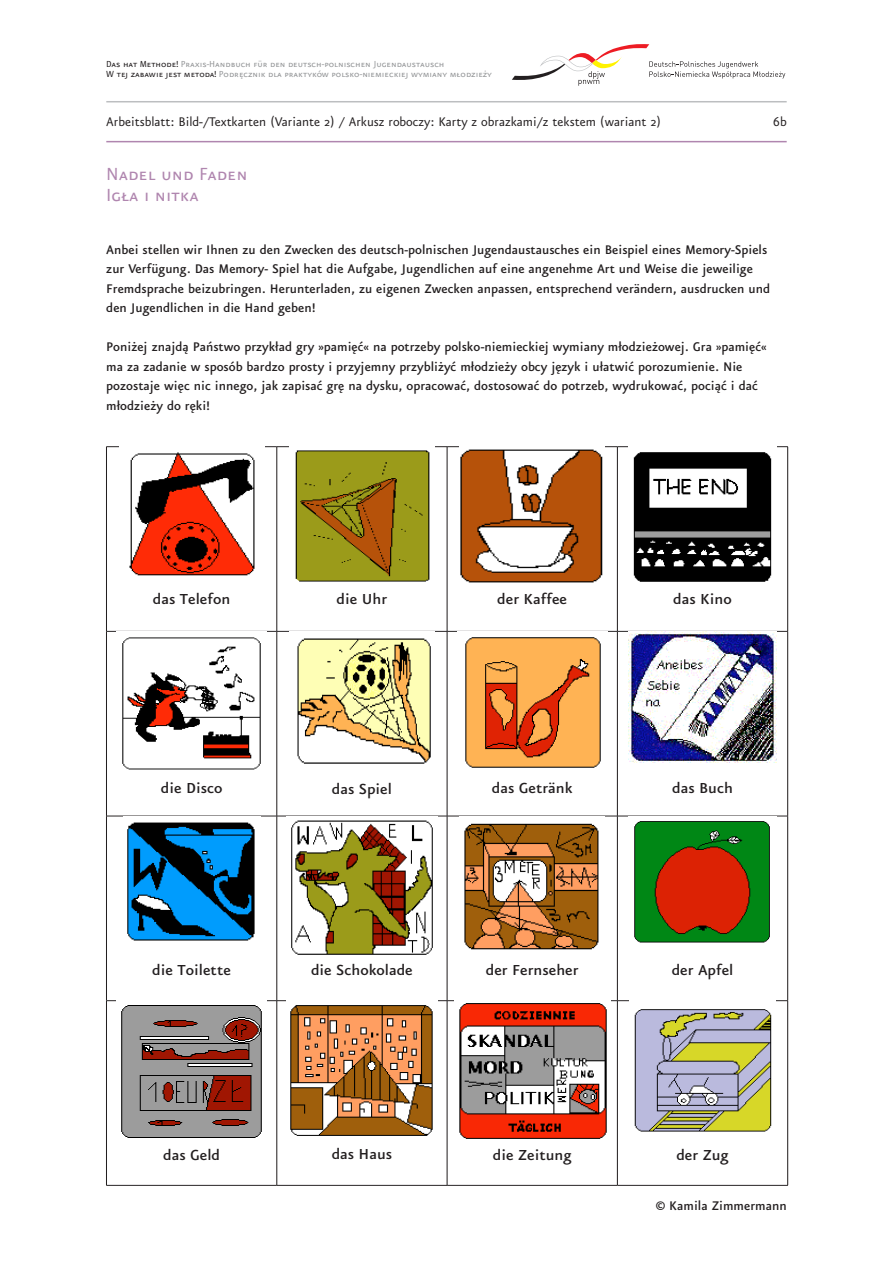
<style>
.page{position:relative;width:893px;height:1263px;background:#fff}
.page>*{position:absolute;margin:0;border:0;box-sizing:border-box;transform-origin:0 0}
.t1{font:21px/21px "Eureka Sans CE Regular Caps";color:#b086af}
.t2{font:500 17.4px "Eureka Sans CE";color:#231f20;scale:1.05 1}
.t3{font:500 15px/19.5px "Eureka Sans CE";color:#231f20}
.t4{font:15px "Eureka Sans CE";color:#231f20}
.t5{font:10.5px/10.2px "Eureka Sans CE Regular Caps";color:#949698}
.s1{color:#231f20}
</style>
<div class="page">
<svg style="left:512px;top:44px;width:273px;height:42px"></svg>
<hr style="left:106px;top:101px;width:681px;height:1px;background:#bcbec0">
<hr style="left:106px;top:141px;width:681px;height:1px;background:#b086af">
<hr style="left:106px;top:446px;width:171px;height:1px;background:#231f20">
<hr style="left:106px;top:447px;width:1px;height:184px;background:#231f20">
<hr style="left:277px;top:446px;width:170px;height:1px;background:#231f20">
<hr style="left:277px;top:447px;width:1px;height:184px;background:#231f20">
<hr style="left:447px;top:446px;width:170px;height:1px;background:#231f20">
<hr style="left:447px;top:447px;width:1px;height:184px;background:#231f20">
<hr style="left:617px;top:446px;width:171px;height:1px;background:#231f20">
<hr style="left:617px;top:447px;width:1px;height:184px;background:#231f20">
<hr style="left:787px;top:447px;width:1px;height:184px;background:#231f20">
<hr style="left:106px;top:631px;width:171px;height:1px;background:#231f20">
<hr style="left:106px;top:631px;width:1px;height:185px;background:#231f20">
<hr style="left:277px;top:631px;width:170px;height:1px;background:#231f20">
<hr style="left:277px;top:631px;width:1px;height:185px;background:#231f20">
<hr style="left:447px;top:631px;width:170px;height:1px;background:#231f20">
<hr style="left:447px;top:631px;width:1px;height:185px;background:#231f20">
<hr style="left:617px;top:631px;width:171px;height:1px;background:#231f20">
<hr style="left:617px;top:631px;width:1px;height:185px;background:#231f20">
<hr style="left:787px;top:631px;width:1px;height:185px;background:#231f20">
<hr style="left:106px;top:816px;width:171px;height:1px;background:#231f20">
<hr style="left:106px;top:816px;width:1px;height:184px;background:#231f20">
<hr style="left:277px;top:816px;width:170px;height:1px;background:#231f20">
<hr style="left:277px;top:816px;width:1px;height:184px;background:#231f20">
<hr style="left:447px;top:816px;width:170px;height:1px;background:#231f20">
<hr style="left:447px;top:816px;width:1px;height:184px;background:#231f20">
<hr style="left:617px;top:816px;width:171px;height:1px;background:#231f20">
<hr style="left:617px;top:816px;width:1px;height:184px;background:#231f20">
<hr style="left:787px;top:816px;width:1px;height:184px;background:#231f20">
<hr style="left:106px;top:1000px;width:171px;height:1px;background:#231f20">
<hr style="left:106px;top:1001px;width:1px;height:184px;background:#231f20">
<hr style="left:277px;top:1000px;width:170px;height:1px;background:#231f20">
<hr style="left:277px;top:1001px;width:1px;height:184px;background:#231f20">
<hr style="left:447px;top:1000px;width:170px;height:1px;background:#231f20">
<hr style="left:447px;top:1001px;width:1px;height:184px;background:#231f20">
<hr style="left:617px;top:1000px;width:171px;height:1px;background:#231f20">
<hr style="left:617px;top:1001px;width:1px;height:184px;background:#231f20">
<hr style="left:787px;top:1001px;width:1px;height:184px;background:#231f20">
<hr style="left:106px;top:1185px;width:171px;height:1px;background:#231f20">
<hr style="left:277px;top:1185px;width:170px;height:1px;background:#231f20">
<hr style="left:447px;top:1185px;width:170px;height:1px;background:#231f20">
<hr style="left:617px;top:1185px;width:171px;height:1px;background:#231f20">
<img style="left:129px;top:452px;width:126px;height:124px">
<img style="left:295px;top:450px;width:135px;height:132px">
<img style="left:460px;top:449px;width:143px;height:134px">
<img style="left:633px;top:452px;width:139px;height:130px">
<img style="left:117px;top:631px;width:149px;height:139px">
<img style="left:289px;top:631px;width:145px;height:133px">
<img style="left:457px;top:631px;width:150px;height:137px">
<img style="left:629px;top:631px;width:147px;height:132px">
<img style="left:123px;top:816px;width:137px;height:125px">
<img style="left:287px;top:816px;width:150px;height:139px">
<img style="left:460px;top:816px;width:145px;height:134px">
<img style="left:628px;top:816px;width:149px;height:127px">
<img style="left:121px;top:1005px;width:141px;height:133px">
<img style="left:290px;top:1005px;width:143px;height:131px">
<img style="left:459px;top:1003px;width:148px;height:136px">
<img style="left:634px;top:1009px;width:138px;height:123px">
<p class="t5" style="left:106px;top:59px;width:387px"><span class="s1">Das hat Methode!</span> Praxis-Handbuch für den deutsch-polnischen Jugendaustausch<br><span class="s1">W tej zabawie jest metoda!</span> Podręcznik dla praktyków polsko-niemieckiej wymiany młodzieży</p>
<p class="t4" style="left:106px;top:114px;width:556px">Arbeitsblatt: Bild-/Textkarten (Variante 2) / Arkusz roboczy: Karty z obrazkami/z tekstem (wariant 2)</p>
<p class="t4" style="left:773px;top:114px;width:15px">6b</p>
<h1 class="t1" style="left:106px;top:164px;width:143px">Nadel und Faden<br>Igła i nitka</h1>
<p class="t3" style="left:106px;top:240px;width:665px">Anbei stellen wir Ihnen zu den Zwecken des deutsch-polnischen Jugendaustausches ein Beispiel eines Memory-Spiels zur Verfügung. Das Memory- Spiel hat die Aufgabe, Jugendlichen auf eine angenehme Art und Weise die jeweilige Fremdsprache beizubringen. Herunterladen, zu eigenen Zwecken anpassen, entsprechend verändern, ausdrucken und den Jugendlichen in die Hand geben!</p>
<p class="t3" style="left:106px;top:337px;width:662px">Poniżej znajdą Państwo przykład gry »pamięć« na potrzeby polsko-niemieckiej wymiany młodzieżowej. Gra »pamięć« ma za zadanie w sposób bardzo prosty i przyjemny przybliżyć młodzieży obcy język i ułatwić porozumienie. Nie pozostaje więc nic innego, jak zapisać grę na dysku, opracować, dostosować do potrzeb, wydrukować, pociąć i dać młodzieży do ręki!</p>
<p class="t2" style="left:153px;top:590px;width:75px">das Telefon</p>
<p class="t2" style="left:337px;top:590px;width:50px">die Uhr</p>
<p class="t2" style="left:497px;top:590px;width:68px">der Kaffee</p>
<p class="t2" style="left:673px;top:590px;width:57px">das Kino</p>
<p class="t2" style="left:161px;top:779px;width:60px">die Disco</p>
<p class="t2" style="left:332px;top:780px;width:59px">das Spiel</p>
<p class="t2" style="left:492px;top:779px;width:78px">das Getränk</p>
<p class="t2" style="left:672px;top:779px;width:59px">das Buch</p>
<p class="t2" style="left:152px;top:961px;width:76px">die Toilette</p>
<p class="t2" style="left:311px;top:961px;width:98px">die Schokolade</p>
<p class="t2" style="left:486px;top:960px;width:90px">der Fernseher</p>
<p class="t2" style="left:672px;top:961px;width:60px">der Apfel</p>
<p class="t2" style="left:163px;top:1146px;width:56px">das Geld</p>
<p class="t2" style="left:332px;top:1145px;width:59px">das Haus</p>
<p class="t2" style="left:493px;top:1146px;width:77px">die Zeitung</p>
<p class="t2" style="left:676px;top:1146px;width:51px">der Zug</p>
<p class="t3" style="left:656px;top:1196px;width:132px">© Kamila Zimmermann</p>
</div>
